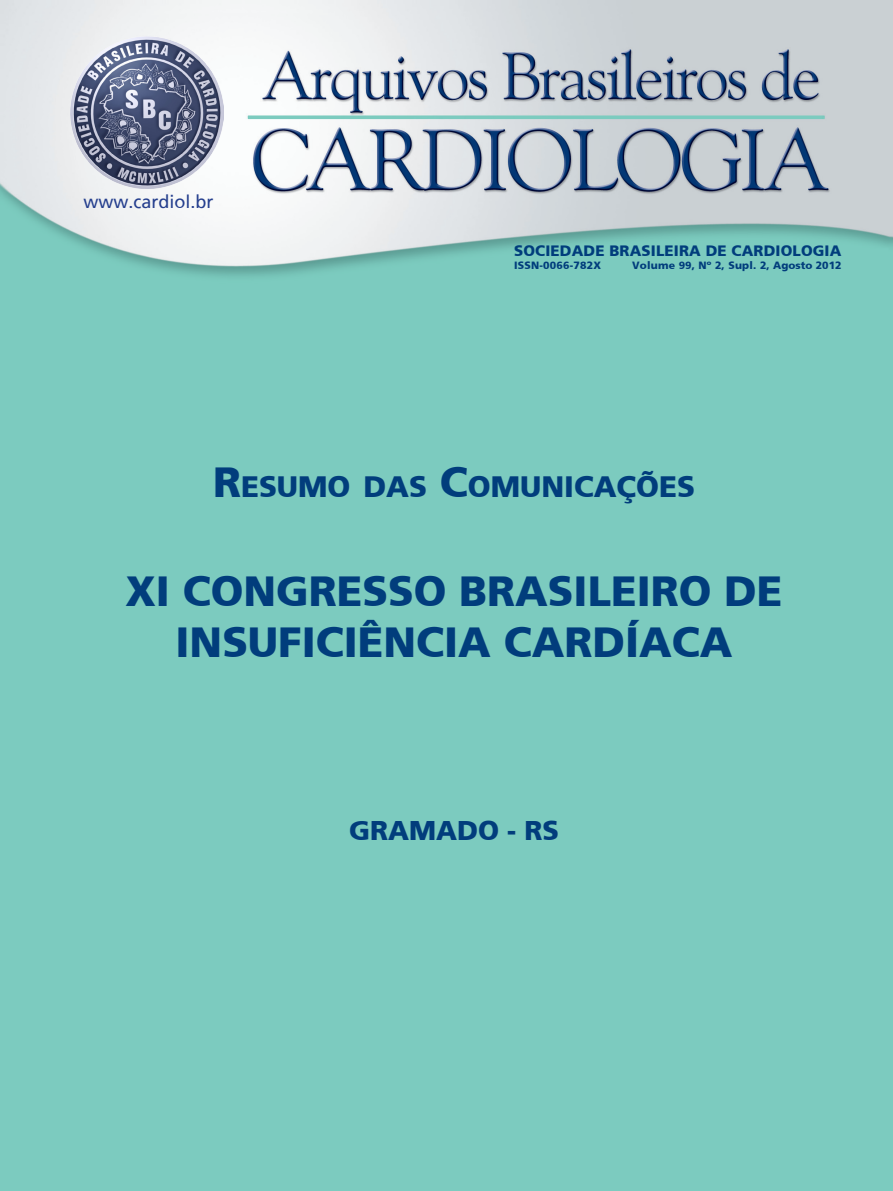
<style>
.page{position:relative;width:893px;height:1191px;background:#fff}
.page>*{position:absolute;margin:0;border:0;box-sizing:border-box;transform-origin:0 0}
.Texto{font:900 42px "Frutiger";color:#013d7c}
.Texto-2{font:900 29.4px "Frutiger";color:#013d7c}
.Texto-3{font:900 27px "Frutiger";color:#013d7c}
.t1{font:18px "Frutiger";color:#253f8e}
.t2{font:900 15px "Frutiger";letter-spacing:.01em;color:#013d7c}
.t3{font:900 10.5px "Frutiger";letter-spacing:.02em;color:#013d7c}
.s1{font-size:42px}
</style>
<div class="page">
<img style="left:0;top:0;width:893px;height:1191px">
<img style="left:70px;top:36px;width:153px;height:153px">
<p class="t1" style="left:84px;top:191px;width:131px">www.cardiol.br</p>
<p class="t2" style="left:514px;top:242px;width:329px">SOCIEDADE BRASILEIRA DE CARDIOLOGIA</p>
<p class="t3" style="left:514px;top:259px;width:88px">ISSN-0066-782X</p>
<p class="t3" style="left:632px;top:259px;width:211px">Volume 99, Nº 2, Supl. 2, Agosto 2012</p>
<p class="Texto-2" style="left:213px;top:469px;width:483px"><span class="s1">R</span>ESUMO DAS <span class="s1">C</span>OMUNICAÇÕES</p>
<p class="Texto" style="left:125px;top:566px;width:239px">XI CONGRESSO</p>
<p class="Texto" style="left:459px;top:566px;width:293px">BRASI LEI RO DE</p>
<p class="Texto" style="left:176px;top:617px;width:26px">INSU</p>
<p class="Texto" style="left:278px;top:617px;width:455px">FICIÊNCIA CARDÍACA</p>
<p class="Texto-3" style="left:349px;top:814px;width:62px">GRAMADO</p>
<p class="Texto-3" style="left:507px;top:814px;width:51px">- RS</p>
</div>
